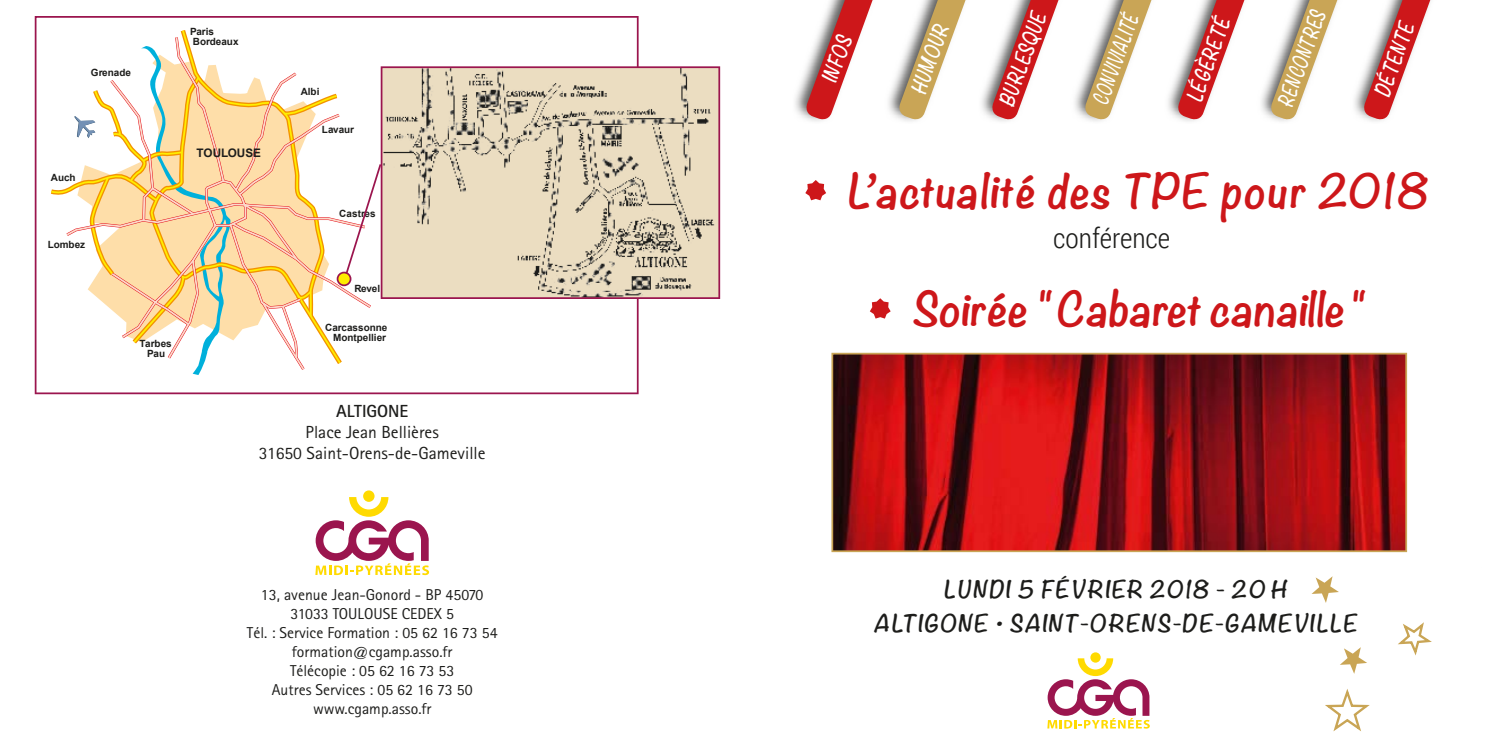
<style>
.page{position:relative;width:1489px;height:745px;background:#fff}
.page>*{position:absolute;margin:0;border:0;box-sizing:border-box;transform-origin:0 0}
.t1{font:700 42px "Noteworthy";color:#cd171a}
.t2{font:300 28px "Roboto Condensed";color:#1d1d1b}
.t3{font:700 21.53px/33.8px "Noteworthy";color:#1d1d1b;text-align:center}
.t4{font:700 19.25px "Noteworthy";color:#fff;scale:.8 1}
.t5{font:700 19.25px "Noteworthy";color:#fff;scale:.65 1}
.t6{font:700 19.25px "Noteworthy";color:#fff;scale:.7 1}
.t7{font:17.5px/21px "Rotis Sans Serif";color:#1d1d1b;text-align:center}
.t8{font:700 17.5px "Rotis Sans Serif";color:#1d1d1b}
.t9{font:15.75px/18.9px "Rotis Sans Serif";color:#1d1d1b;text-align:center}
.t10{font:700 11.72px "Arial";color:#1d1d1b}
.t11{font:700 9.97px/10px "Arial";color:#1d1d1b}
</style>
<div class="page">
<div style="left:1090px;top:652px;width:10px;height:10px;background:#ffda00;border-radius:50%"></div>
<svg style="left:1047px;top:658px;width:102px;height:70px"></svg>
<svg style="left:35px;top:16px;width:603px;height:378px"></svg>
<div style="left:363px;top:490px;width:11px;height:11px;background:#ffda00;border-radius:50%"></div>
<svg style="left:315px;top:496px;width:114px;height:78px"></svg>
<svg style="left:381px;top:66px;width:339px;height:233px;background:#d8c9b1"></svg>
<svg style="left:46px;top:25px;width:335px;height:350px"></svg>
<img style="left:795px;top:78px;width:566px;height:39px">
<svg style="left:803px;top:0;width:78px;height:121px"></svg>
<svg style="left:896px;top:0;width:78px;height:121px"></svg>
<svg style="left:989px;top:0;width:78px;height:121px"></svg>
<svg style="left:1175px;top:0;width:78px;height:121px"></svg>
<svg style="left:1361px;top:0;width:70px;height:121px"></svg>
<svg style="left:1268px;top:0;width:78px;height:121px"></svg>
<svg style="left:1082px;top:0;width:78px;height:121px"></svg>
<svg style="left:831px;top:352px;width:575px;height:199px;background:#9a1316"></svg>
<svg style="left:1311px;top:576px;width:28px;height:27px"></svg>
<svg style="left:1340px;top:647px;width:26px;height:26px"></svg>
<svg style="left:1398px;top:622px;width:34px;height:32px"></svg>
<svg style="left:1325px;top:689px;width:45px;height:43px"></svg>
<svg style="left:805px;top:180px;width:21px;height:20px"></svg>
<svg style="left:870px;top:298px;width:20px;height:20px"></svg>
<p class="t11" style="left:91px;top:67px;width:42px">Grenade</p>
<p class="t11" style="left:51px;top:173px;width:26px">Auch</p>
<p class="t11" style="left:48px;top:239px;width:39px">Lombez</p>
<p class="t11" style="left:140px;top:338px;width:34px;text-align:center">Tarbes<br>Pau</p>
<p class="t11" style="left:190px;top:27px;width:50px">Paris<br>Bordeaux</p>
<p class="t10" style="left:196px;top:145px;width:66px">TOULOUSE</p>
<p class="t11" style="left:301px;top:87px;width:20px">Albi</p>
<p class="t11" style="left:322px;top:124px;width:34px">Lavaur</p>
<p class="t11" style="left:339px;top:209px;width:38px">Castres</p>
<p class="t11" style="left:354px;top:284px;width:27px">Revel</p>
<p class="t11" style="left:325px;top:322px;width:64px;text-align:right">Carcassonne<br>Montpellier</p>
<p class="t8" style="left:336px;top:400px;width:74px">ALTIGONE</p>
<p class="t7" style="left:259px;top:421px;width:228px">Place Jean Bellières<br>31650 Saint-Orens-de-Gameville</p>
<p class="t9" style="left:247px;top:585px;width:252px">13, avenue Jean-Gonord - BP 45070<br>31033 TOULOUSE CEDEX 5<br>Tél. : Service Formation : 05 62 16 73 54 formation@cgamp.asso.fr<br>Télécopie : 05 62 16 73 53<br>Autres Services : 05 62 16 73 50 www.cgamp.asso.fr</p>
<p class="t5" style="left:1083px;top:97px;width:147px;rotate:-70deg">CONVIVIALITÉ</p>
<p class="t6" style="left:1268px;top:100px;width:145px;rotate:-70deg">RENCONTRES</p>
<p class="t4" style="left:812px;top:76px;width:62px;rotate:-70deg">INFOS</p>
<p class="t4" style="left:901px;top:87px;width:93px;rotate:-70deg">HUMOUR</p>
<p class="t4" style="left:989px;top:99px;width:125px;rotate:-70deg">BURLESQUE</p>
<p class="t4" style="left:1177px;top:94px;width:111px;rotate:-70deg">LÉGÈRETÉ</p>
<p class="t4" style="left:1365px;top:89px;width:98px;rotate:-70deg">DÉTENTE</p>
<h1 class="t1" style="left:847px;top:154px;width:590px">L’actualité des TPE pour 2018</h1>
<h2 class="t2" style="left:1053px;top:218px;width:118px">conférence</h2>
<h1 class="t1" style="left:911px;top:272px;width:461px">Soirée "Cabaret canaille "</h1>
<h3 class="t3" style="left:873px;top:571px;width:489px">LUNDI 5 FÉVRIER 2018 - 20 H<br>ALTIGONE • SAINT-ORENS-DE-GAMEVILLE</h3>
</div>
